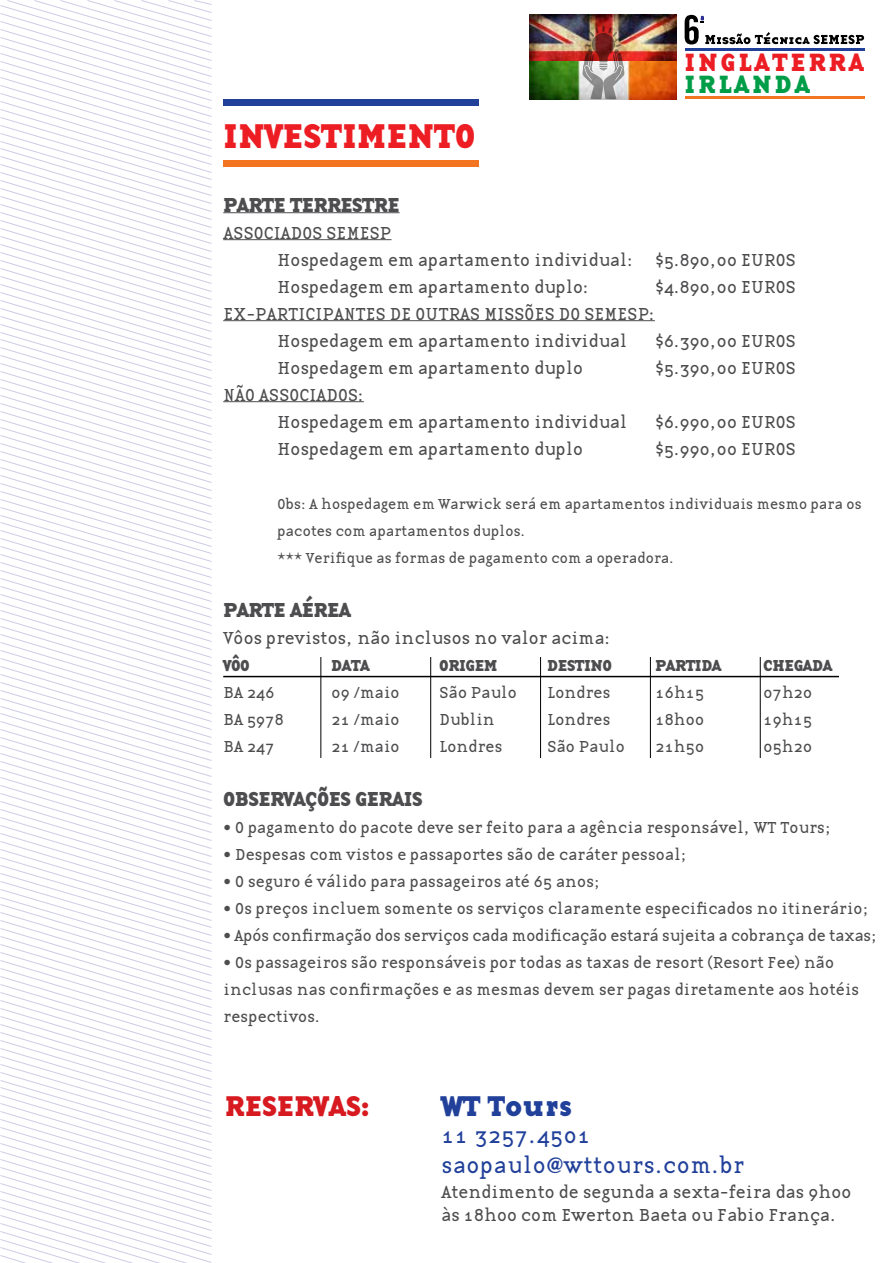
<style>
.page{position:relative;width:893px;height:1263px;background:#fff}
.page>*{position:absolute;margin:0;border:0;box-sizing:border-box;transform-origin:0 0}
.t1{font:35.7px "Base Twelve Serif B";color:#ed1d24}
.t2{font:29.7px "Base Twelve Serif SCB";color:#d71920}
.t3{font:29.7px "Base Twelve Serif B";color:#21409a}
.t4{font:25.95px "Base Twelve Serif SCB";letter-spacing:.11em;color:#ed1d24}
.t5{font:25.95px "Base Twelve Serif SCB";letter-spacing:.11em;color:#009d48}
.t6{font:23.4px/30px "Base Twelve Serif";color:#21409a}
.t7{font:21px "Base Twelve Serif B";letter-spacing:-.025em;color:#4d4d4f}
.t8{font:18px/27px "Base Twelve Serif";letter-spacing:-.025em;color:#4d4d4f}
.t9{font:16.5px/27px "Base Twelve Serif";letter-spacing:-.025em;color:#4d4d4f}
.t10{font:16.5px "Base Twelve Serif SCB";letter-spacing:-.025em;color:#4d4d4f}
.t11{font:16.5px "Base Twelve Serif B";color:#4d4d4f}
.t12{font:15px/27px "Base Twelve Serif";letter-spacing:-.025em;color:#4d4d4f}
.s1{font-family:"Base Twelve Serif SCB"}
</style>
<div class="page">
<svg style="left:0;top:0;width:211px;height:1263px"></svg>
<svg style="left:685px;top:15px;width:179px;height:29px"></svg>
<hr style="left:685px;top:48px;width:180px;height:3px;background:#21409a">
<hr style="left:685px;top:96px;width:180px;height:3px;background:#f47521">
<img style="left:530px;top:15px;width:146px;height:84px">
<img style="left:582px;top:26px;width:43px;height:73px">
<hr style="left:223px;top:212px;width:177px;height:1px;background:#4d4d4f">
<hr style="left:223px;top:239px;width:168px;height:1px;background:#4d4d4f">
<hr style="left:223px;top:320px;width:432px;height:1px;background:#4d4d4f">
<hr style="left:223px;top:401px;width:141px;height:1px;background:#4d4d4f">
<div style="left:223px;top:99px;width:255px;height:7px;background:#21409a"></div>
<div style="left:223px;top:160px;width:255px;height:7px;background:#f47521"></div>
<hr style="left:320px;top:657px;width:1px;height:101px;background:#000">
<hr style="left:430px;top:657px;width:1px;height:101px;background:#000">
<hr style="left:540px;top:657px;width:1px;height:101px;background:#000">
<hr style="left:650px;top:657px;width:1px;height:101px;background:#000">
<hr style="left:760px;top:657px;width:1px;height:101px;background:#000">
<hr style="left:223px;top:676px;width:616px;height:1px;background:#000">
<h1 class="t1" style="left:223px;top:111px;width:254px">INVESTIMENTO</h1>
<h3 class="t4" style="left:685px;top:44px;width:88px">INGLATE</h3>
<h3 class="t4" style="left:808px;top:44px;width:55px">RRA</h3>
<h3 class="t5" style="left:685px;top:66px;width:125px">IRLANDA</h3>
<p class="t7" style="left:223px;top:191px;width:178px">PARTE TERRESTRE</p>
<p class="t8" style="left:223px;top:219px;width:21px">Associados</p>
<p class="t8" style="left:277px;top:219px;width:520px;text-indent:49px">Semesp<br>Hospedagem em apartamento individual: $5.890,00 EUROS<br>Hospedagem em apartamento duplo:</p>
<p class="t8" style="left:655px;top:273px;width:142px">$4.890,00 EUROS</p>
<p class="t8" style="left:223px;top:300px;width:43px">Ex-participantes</p>
<p class="t8" style="left:390px;top:300px;width:38px">de outras</p>
<p class="t8" style="left:484px;top:300px;width:122px">Missões do Semesp</p>
<p class="t8" style="left:649px;top:300px;width:7px">:</p>
<p class="t8" style="left:277px;top:327px;width:352px">Hospedagem em apartamento individual</p>
<p class="t8" style="left:655px;top:327px;width:142px">$6.390,00 EUROS</p>
<p class="t8" style="left:277px;top:354px;width:307px">Hospedagem em apartamento duplo</p>
<p class="t8" style="left:655px;top:354px;width:142px">$5.390,00 EUROS</p>
<p class="t8" style="left:223px;top:381px;width:47px">Não associados</p>
<p class="t8" style="left:277px;top:381px;width:352px;text-indent:81px">:<br>Hospedagem em apartamento individual</p>
<p class="t8" style="left:655px;top:408px;width:142px">$6.990,00 EUROS</p>
<p class="t8" style="left:277px;top:435px;width:307px">Hospedagem em apartamento duplo</p>
<p class="t8" style="left:655px;top:435px;width:142px">$5.990,00 EUROS</p>
<p class="t12" style="left:277px;top:491px;width:586px">Obs: A hospedagem em Warwick será em apartamentos individuais mesmo para os pacotes com apartamentos duplos.<br>*** Verifique as formas de pagamento com a operadora.</p>
<p class="t7" style="left:223px;top:596px;width:129px">PARTE AÉREA</p>
<p class="t8" style="left:223px;top:624px;width:389px">Vôos previstos, não inclusos no valor acima:</p>
<p class="t11" style="left:223px;top:654px;width:58px">VôO <span class="s1">D</span></p>
<p class="t10" style="left:342px;top:654px;width:30px">ATA</p>
<p class="t10" style="left:439px;top:654px;width:90px">ORIGEM D</p>
<p class="t10" style="left:558px;top:654px;width:56px">ESTINO</p>
<p class="t10" style="left:655px;top:654px;width:68px">PARTIDA</p>
<p class="t10" style="left:763px;top:654px;width:71px">CHEGADA</p>
<p class="t9" style="left:223px;top:679px;width:53px">BA 246</p>
<p class="t9" style="left:331px;top:679px;width:70px">09 /maio</p>
<p class="t9" style="left:439px;top:679px;width:79px">São Paulo</p>
<p class="t9" style="left:547px;top:679px;width:65px">Londres</p>
<p class="t9" style="left:655px;top:679px;width:51px">16h15</p>
<p class="t9" style="left:763px;top:679px;width:51px">07h20</p>
<p class="t9" style="left:223px;top:706px;width:62px">BA 5978</p>
<p class="t9" style="left:331px;top:706px;width:70px">21 /maio</p>
<p class="t9" style="left:439px;top:706px;width:57px">Dublin</p>
<p class="t9" style="left:547px;top:706px;width:65px">Londres</p>
<p class="t9" style="left:655px;top:706px;width:51px">18h00</p>
<p class="t9" style="left:763px;top:706px;width:51px">19h15</p>
<p class="t9" style="left:223px;top:733px;width:53px">BA 247</p>
<p class="t9" style="left:331px;top:733px;width:70px">21 /maio</p>
<p class="t9" style="left:439px;top:733px;width:65px">Londres</p>
<p class="t9" style="left:547px;top:733px;width:79px">São Paulo</p>
<p class="t9" style="left:655px;top:733px;width:51px">21h50</p>
<p class="t9" style="left:763px;top:733px;width:51px">05h20</p>
<p class="t7" style="left:223px;top:785px;width:201px">OBSERVAÇÕES GERAIS</p>
<p class="t9" style="left:223px;top:814px;width:610px">• O pagamento do pacote deve ser feito para a agência responsável, WT Tours;</p>
<p class="t9" style="left:223px;top:841px;width:466px">• Despesas com vistos e passaportes são de caráter pessoal;</p>
<p class="t9" style="left:223px;top:868px;width:379px">• O seguro é válido para passageiros até 65 anos;</p>
<p class="t9" style="left:223px;top:895px;width:648px">• Os preços incluem somente os serviços claramente especificados no itinerário;</p>
<p class="t9" style="left:223px;top:922px;width:656px">• Após confirmação dos serviços cada modificação estará sujeita a cobrança de taxas;</p>
<p class="t9" style="left:223px;top:949px;width:638px">• Os passageiros são responsáveis por todas as taxas de resort (Resort Fee) não inclusas nas confirmações e as mesmas devem ser pagas diretamente aos hotéis respectivos.</p>
<h2 class="t2" style="left:225px;top:1085px;width:147px">RESERVAS:</h2>
<h2 class="t3" style="left:441px;top:1085px;width:132px">WT Tours</h2>
<h3 class="t6" style="left:441px;top:1119px;width:305px">11 3257.4501 saopaulo@wttours.com.br</h3>
<p class="t8" style="left:441px;top:1180px;width:412px;line-height:22.5px">Atendimento de segunda a sexta-feira das 9h00 às 18h00 com Ewerton Baeta ou Fabio França.</p>
</div>
